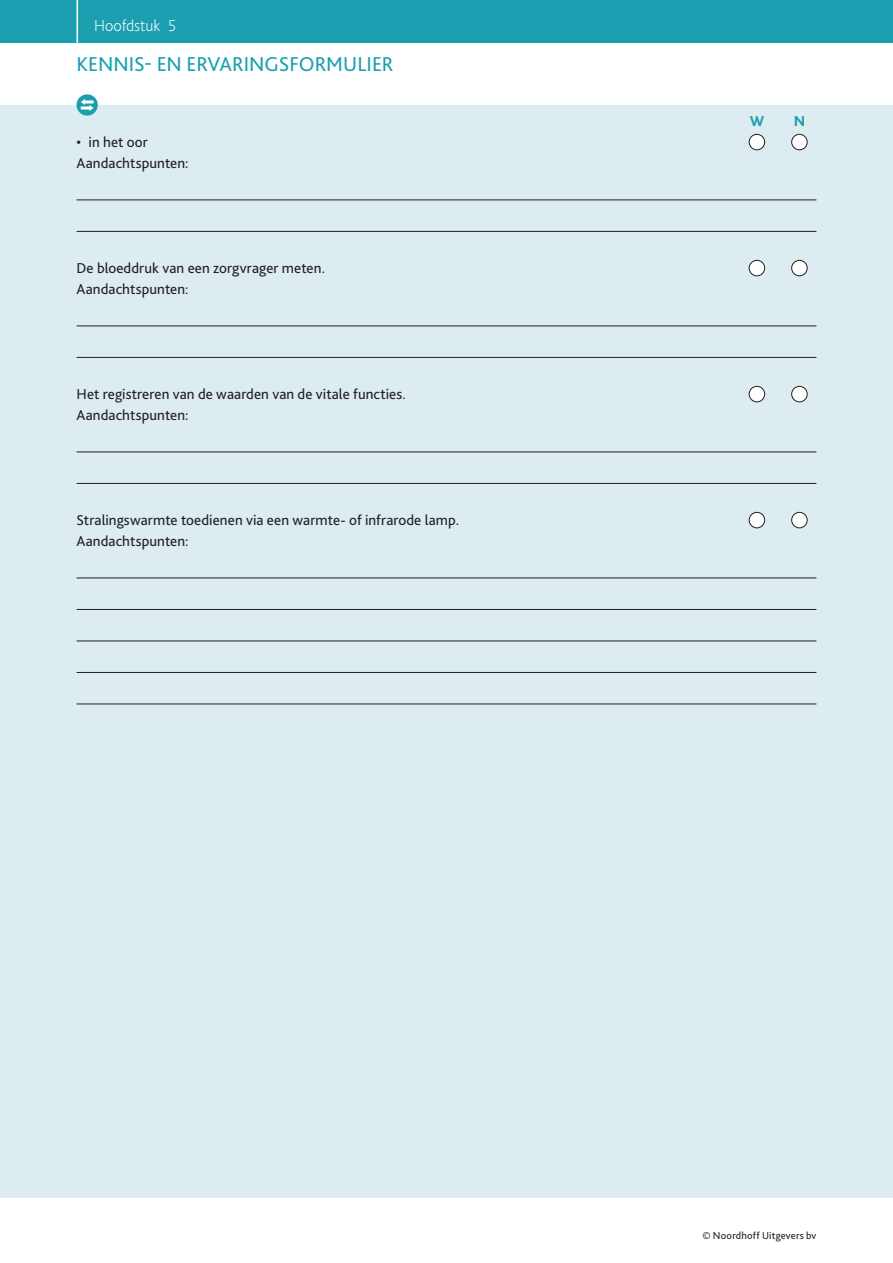
<style>
.page{position:relative;width:893px;height:1263px;background:#fff}
.page>*{position:absolute;margin:0;border:0;box-sizing:border-box;transform-origin:0 0}
.t1{font:21px "Bliss 2";color:#1b9fb0}
.t2{font:200 16.5px "Bliss 2";letter-spacing:-.005em;color:#fff}
.t3{font:15px/21px "Bliss 2";letter-spacing:.005em;color:#231f20}
.t4{font:800 15px "Bliss 2";color:#1b9fb0}
.t5{font:10.5px "Bliss 2";letter-spacing:.015em;color:#231f20}
</style>
<div class="page">
<div style="left:0;top:0;width:893px;height:42px;background:#1b9fb0"></div>
<hr style="left:77px;top:0;width:1px;height:49px;background:#fff">
<div style="left:0;top:105px;width:893px;height:1093px;background:#dcecf0"></div>
<hr style="left:77px;top:200px;width:739px;height:1px;background:#231f20">
<hr style="left:77px;top:231px;width:739px;height:1px;background:#231f20">
<hr style="left:77px;top:326px;width:739px;height:1px;background:#231f20">
<hr style="left:77px;top:357px;width:739px;height:1px;background:#231f20">
<hr style="left:77px;top:452px;width:739px;height:1px;background:#231f20">
<hr style="left:77px;top:483px;width:739px;height:1px;background:#231f20">
<hr style="left:77px;top:578px;width:739px;height:1px;background:#231f20">
<hr style="left:77px;top:609px;width:739px;height:1px;background:#231f20">
<hr style="left:77px;top:640px;width:739px;height:1px;background:#231f20">
<hr style="left:77px;top:672px;width:739px;height:1px;background:#231f20">
<hr style="left:77px;top:704px;width:739px;height:1px;background:#231f20">
<div style="left:749px;top:134px;width:16px;height:16px;background:#fff;border-radius:50%"></div>
<div style="left:749px;top:134px;width:16px;height:16px;border:1px solid #231f20;border-radius:50%"></div>
<div style="left:792px;top:134px;width:15px;height:16px;background:#fff;border-radius:50%"></div>
<div style="left:791px;top:134px;width:16px;height:16px;border:1px solid #231f20;border-radius:50%"></div>
<div style="left:749px;top:260px;width:16px;height:16px;background:#fff;border-radius:50%"></div>
<div style="left:749px;top:260px;width:16px;height:16px;border:1px solid #231f20;border-radius:50%"></div>
<div style="left:792px;top:260px;width:15px;height:16px;background:#fff;border-radius:50%"></div>
<div style="left:791px;top:260px;width:16px;height:16px;border:1px solid #231f20;border-radius:50%"></div>
<div style="left:749px;top:386px;width:16px;height:16px;background:#fff;border-radius:50%"></div>
<div style="left:749px;top:386px;width:16px;height:16px;border:1px solid #231f20;border-radius:50%"></div>
<div style="left:792px;top:386px;width:15px;height:16px;background:#fff;border-radius:50%"></div>
<div style="left:791px;top:386px;width:16px;height:16px;border:1px solid #231f20;border-radius:50%"></div>
<div style="left:749px;top:512px;width:16px;height:16px;background:#fff;border-radius:50%"></div>
<div style="left:749px;top:512px;width:16px;height:16px;border:1px solid #231f20;border-radius:50%"></div>
<div style="left:792px;top:512px;width:15px;height:16px;background:#fff;border-radius:50%"></div>
<div style="left:791px;top:512px;width:16px;height:16px;border:1px solid #231f20;border-radius:50%"></div>
<div style="left:77px;top:94px;width:21px;height:22px;background:#1b9fb0;border-radius:50%"></div>
<svg style="left:81px;top:99px;width:13px;height:12px"></svg>
<p class="t2" style="left:94px;top:19px;width:84px">Hoofdstuk 5</p>
<h1 class="t1" style="left:77px;top:55px;width:318px">KENNIS- EN ERVARINGSFORMULIER</h1>
<p class="t3" style="left:77px;top:133px;width:114px">• in het oor<br>Aandachtspunten:</p>
<p class="t3" style="left:77px;top:259px;width:250px">De bloeddruk van een zorgvrager meten.<br>Aandachtspunten:</p>
<p class="t3" style="left:77px;top:385px;width:331px">Het registreren van de waarden van de vitale functies.<br>Aandachtspunten:</p>
<p class="t3" style="left:77px;top:511px;width:384px">Stralingswarmte toedienen via een warmte- of infrarode lamp.<br>Aandachtspunten:</p>
<p class="t4" style="left:750px;top:115px;width:16px">W</p>
<p class="t4" style="left:794px;top:115px;width:13px">N</p>
<p class="t5" style="left:702px;top:1231px;width:115px">© Noordhoff Uitgevers bv</p>
</div>
